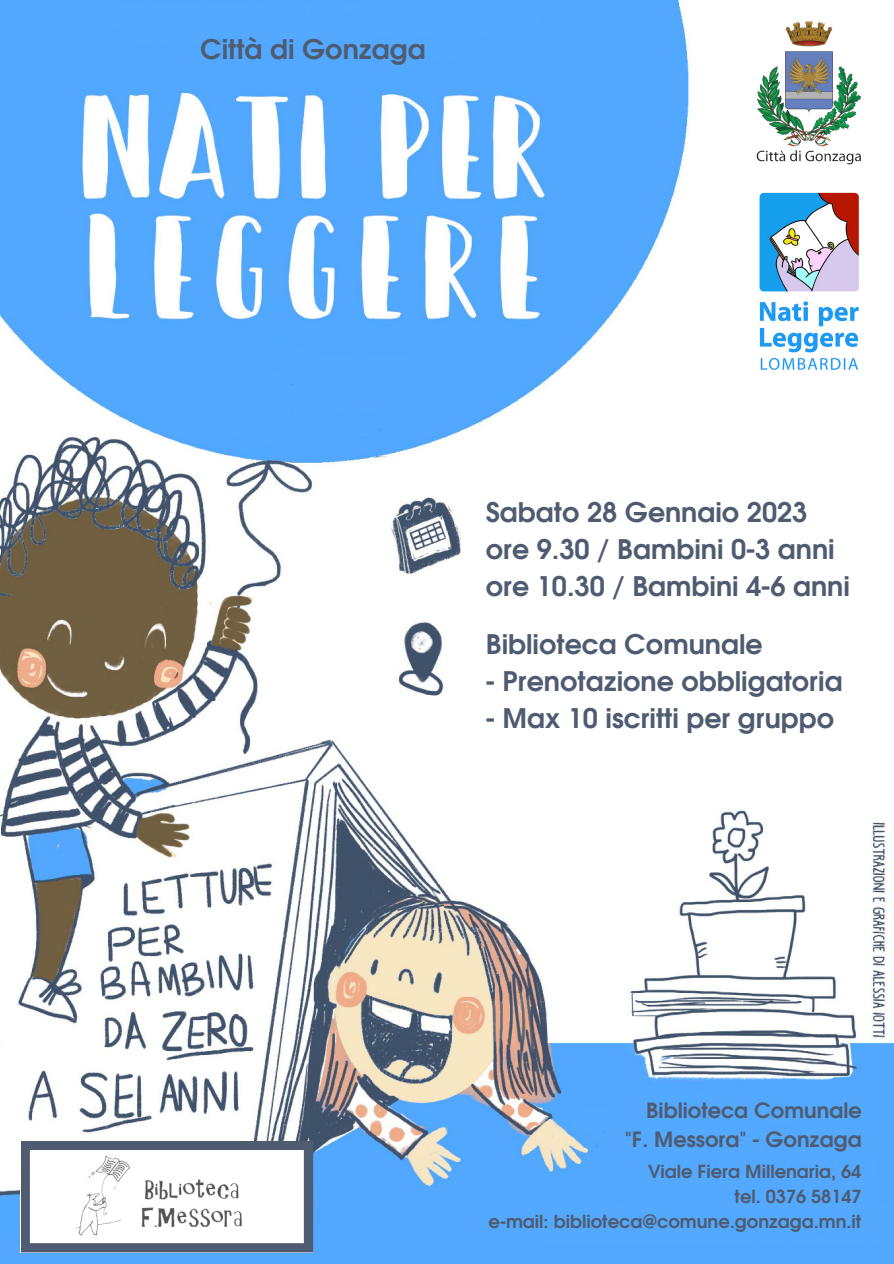
<style>
.page{position:relative;width:894px;height:1264px;background:#fff}
.page>*{position:absolute;margin:0;border:0;box-sizing:border-box;transform-origin:0 0}
.t1{font:700 27px/37.2px "Evolventa";color:#4f5b70}
.t2{font:700 21px/29.2px "Evolventa";color:#4f5b70;text-align:right}
.t3{font:700 18px/24.8px "Evolventa";color:#4f5b70;text-align:right}
</style>
<div class="page">
<img style="left:0;top:0;width:893px;height:1263px">
<div style="left:207px;top:1175px;width:106px;height:88px;background:#53a8ff"></div>
<svg style="left:21px;top:1140px;width:292px;height:112px"></svg>
<img style="left:77px;top:1155px;width:180px;height:79px">
<div style="left:706px;top:0;width:187px;height:327px;background:#fff"></div>
<img style="left:756px;top:21px;width:105px;height:143px">
<img style="left:756px;top:192px;width:105px;height:180px">
<p class="t1" style="left:200px;top:32px;width:227px">Città di Gonzaga</p>
<p class="t1" style="left:485px;top:495px;width:365px">Sabato 28 Gennaio 2023 ore 9.30 / Bambini 0-3 anni ore 10.30 / Bambini 4-6 anni</p>
<p class="t1" style="left:485px;top:627px;width:278px">Biblioteca Comunale</p>
<p class="t1" style="left:485px;top:664px;width:358px">- Prenotazione obbligatoria</p>
<p class="t1" style="left:485px;top:701px;width:349px">- Max 10 iscritti per gruppo</p>
<p class="t2" style="left:624px;top:1097px;width:238px">Biblioteca Comunale "F. Messora" - Gonzaga</p>
<p class="t3" style="left:488px;top:1160px;width:374px">Viale Fiera Millenaria, 64<br>tel. 0376 58147<br>e-mail: biblioteca@comune.gonzaga.mn.it</p>
</div>
